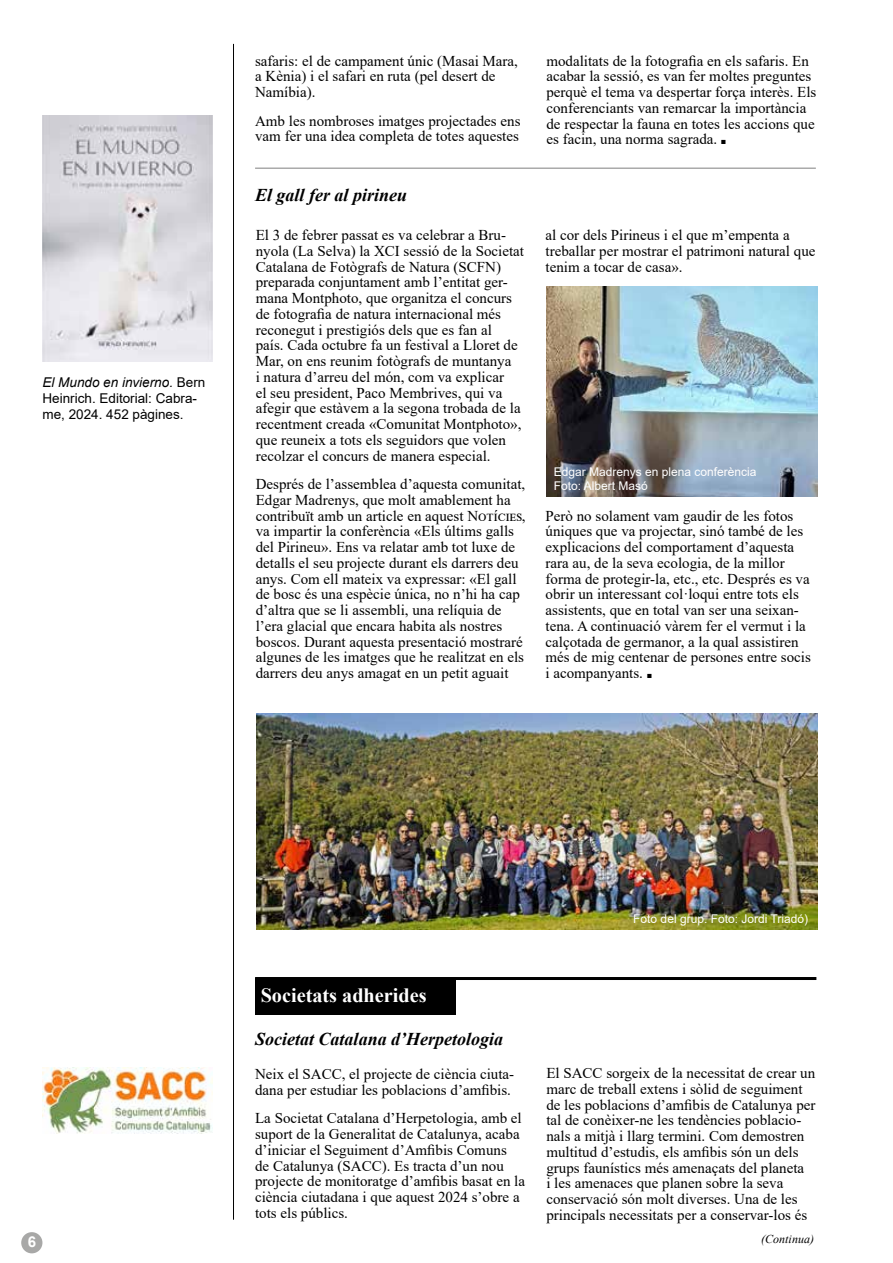
<style>
.page{position:relative;width:893px;height:1263px;background:#fff}
.page>*{position:absolute;margin:0;border:0;box-sizing:border-box;transform-origin:0 0}
.t1{font:700 20.25px "Times New Roman";color:#fff}
.t2{font:italic 700 18px "Times New Roman";color:#000}
.t3{font:15px/15.8px "Times New Roman";color:#000}
.t4{font:700 15px "Arial";color:#fff}
.t5{font:13.5px/15.8px "Arial";color:#000}
.t6{font:12px/13.5px "Arial";color:#fff}
.t7{font:italic 12px "Times New Roman";color:#000}
.s1{font-style:italic}
.s2{font-size:9px}
</style>
<div class="page">
<div style="left:21px;top:1232px;width:21px;height:21px;background:#a8a8a7;border-radius:50%"></div>
<hr style="left:233px;top:44px;width:1px;height:1176px;background:#000">
<hr style="left:255px;top:168px;width:561px;height:1px;background:#808080">
<img style="left:257px;top:714px;width:560px;height:215px">
<img style="left:43px;top:115px;width:170px;height:246px">
<img style="left:546px;top:286px;width:271px;height:211px">
<div style="left:255px;top:978px;width:200px;height:37px;background:#000"></div>
<hr style="left:255px;top:977px;width:561px;height:3px;background:#000">
<img style="left:43px;top:1068px;width:170px;height:66px">
<p class="t5" style="left:43px;top:374px;width:164px"><span class="s1">El Mundo en invierno.</span> Bern<br>Heinrich. Editorial: Cabra&shy;me, 2024. 452 pàgines.</p>
<p class="t3" style="left:255px;top:52px;width:264px">safaris: el de campament únic (Masai Mara, a Kènia) i el safari en ruta (pel desert de<br>Namíbia).</p>
<p class="t3" style="left:255px;top:112px;width:267px">Amb les nombroses imatges projectades ens vam fer una idea completa de totes aquestes</p>
<p class="t2" style="left:255px;top:182px;width:154px">El gall fer al pirineu</p>
<p class="t3" style="left:256px;top:227px;width:270px">El 3 de febrer passat es va celebrar a Bru&shy;nyola (La Selva) la XCI sessió de la Societat Catalana de Fotògrafs de Natura (SCFN) preparada conjuntament amb l’entitat ger&shy;mana Montphoto, que organitza el concurs de fotografia de natura internacional més reconegut i prestigiós dels que es fan al<br>país. Cada octubre fa un festival a Lloret de Mar, on ens reunim fotògrafs de muntanya<br>i natura d’arreu del món, com va explicar<br>el seu president, Paco Membrives, qui va afegir que estàvem a la segona trobada de la recentment creada «Comunitat Montphoto», que reuneix a tots els seguidors que volen recolzar el concurs de manera especial.</p>
<p class="t3" style="left:256px;top:476px;width:271px">Després de l’assemblea d’aquesta comunitat, Edgar Madrenys, que molt amablement ha contribuït amb un article en aquest Notícies, va impartir la conferència «Els últims galls del Pirineu». Ens va relatar amb tot luxe de detalls el seu projecte durant els darrers deu anys. Com ell mateix va expressar: «El gall de bosc és una espècie única, no n’hi ha cap d’altra que se li assembli, una relíquia de l’era glacial que encara habita als nostres boscos. Durant aquesta presentació mostraré algunes de les imatges que he realitzat en els darrers deu anys amagat en un petit aguait</p>
<p class="t3" style="left:546px;top:52px;width:271px">modalitats de la fotografia en els safaris. En acabar la sessió, es van fer moltes preguntes perquè el tema va despertar força interès. Els conferenciants van remarcar la importància de respectar la fauna en totes les accions que es facin, una norma sagrada. <span class="s2">■</span></p>
<p class="t3" style="left:546px;top:227px;width:271px">al cor dels Pirineus i el que m’empenta a treballar per mostrar el patrimoni natural que tenim a tocar de casa».</p>
<p class="t6" style="left:554px;top:465px;width:204px">Edgar Madrenys en plena conferència<br>Foto: Albert Masó</p>
<p class="t3" style="left:546px;top:507px;width:267px">Però no solament vam gaudir de les fotos úniques que va projectar, sinó també de les explicacions del comportament d’aquesta rara au, de la seva ecologia, de la millor forma de protegir-la, etc., etc. Després es va obrir un interessant col·loqui entre tots els assistents, que en total van ser una seixan&shy;tena. A continuació vàrem fer el vermut i la calçotada de germanor, a la qual assistiren més de mig centenar de persones entre socis i acompanyants. <span class="s2">■</span></p>
<p class="t6" style="left:633px;top:912px;width:176px">Foto del grup. Foto: Jordi Triadó)</p>
<h1 class="t1" style="left:261px;top:980px;width:167px">Societats adherides</h1>
<p class="t2" style="left:255px;top:1027px;width:250px">Societat Catalana d’Herpetologia</p>
<p class="t3" style="left:255px;top:1066px;width:261px">Neix el SACC, el projecte de ciència ciuta&shy;dana per estudiar les poblacions d’amfibis.</p>
<p class="t3" style="left:255px;top:1110px;width:271px">La Societat Catalana d’Herpetologia, amb el suport de la Generalitat de Catalunya, acaba d’iniciar el Seguiment d’Amfibis Comuns<br>de Catalunya (SACC). Es tracta d’un nou projecte de monitoratge d’amfibis basat en la ciència ciutadana i que aquest 2024 s’obre a tots els públics.</p>
<p class="t3" style="left:546px;top:1065px;width:271px">El SACC sorgeix de la necessitat de crear un marc de treball extens i sòlid de seguiment de les poblacions d’amfibis de Catalunya per tal de conèixer-ne les tendències poblacio&shy;nals a mitjà i llarg termini. Com demostren multitud d’estudis, els amfibis són un dels grups faunístics més amenaçats del planeta<br>i les amenaces que planen sobre la seva conservació són molt diverses. Una de les principals necessitats per a conservar-los és</p>
<p class="t4" style="left:28px;top:1231px;width:10px">6</p>
<p class="t7" style="left:761px;top:1230px;width:54px">(Continua)</p>
</div>
